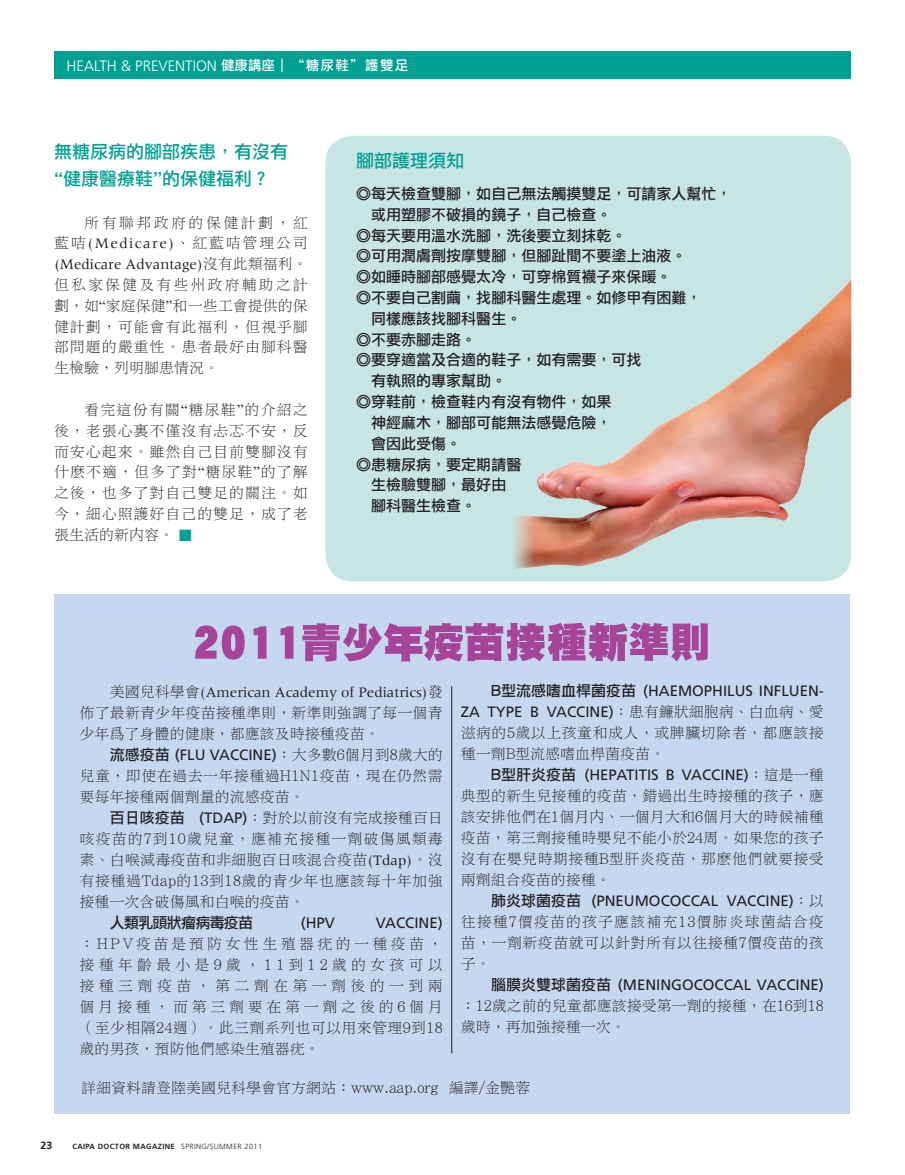
<style>
.page{position:relative;width:905px;height:1175px;background:#fff}
.page>*{position:absolute;margin:0;border:0;box-sizing:border-box;transform-origin:0 0}
.CD_7_Subs{font:18px/27px "Li Hei Pro";color:#009f94}
.text{font:15px/21px "Li Song Pro";letter-spacing:.01em;color:#231f20;text-align:justify}
.CD_7_text{font:15px/20.9px "Li Song Pro";letter-spacing:.06em;color:#231f20;text-align:justify}
.CD_7_text-2{font:15px/20.9px "Li Hei Pro";color:#231f20}
.t1{font:300 15px "Frutiger";color:#fff}
.text-2{font:15px "Li Hei Pro";letter-spacing:-.05em;color:#231f20}
.text-3{font:15px "Frutiger";color:#231f20}
.t2{font:700 10.5px "Frutiger";color:#231f20}
.t3{font:700 7.5px "Frutiger";letter-spacing:.05em;color:#231f20}
.s1{font-family:"Li Hei Pro";font-weight:400;font-size:13.5px}
.s2{font-family:"Helvetica";font-weight:700}
.s3{font-family:"Meridien"}
.s4{font-family:"Times"}
.s5{color:#009f94}
.s6{font-family:"Li Hei Pro"}
.s7{font-family:"Frutiger"}
.s8{font-weight:300}
</style>
<div class="page">
<div style="left:325px;top:136px;width:525px;height:445px;background:#c7e5e3;border-radius:27px"></div>
<img style="left:513px;top:279px;width:338px;height:291px">
<div style="left:54px;top:51px;width:796px;height:27px;background:#009f94"></div>
<div style="left:54px;top:594px;width:795px;height:519px;background:#c6d8ef"></div>
<svg style="left:195px;top:622px;width:513px;height:40px"></svg>
<hr style="left:451px;top:686px;width:1px;height:367px;background:#231f20">
<p class="t1" style="left:67px;top:57px;width:343px">HEALTH &amp; PREVENTION <span class="s1">健康講座 | “糖尿鞋”護雙足</span></p>
<p class="CD_7_Subs" style="left:54px;top:138px;width:235px">無糖尿病的腳部疾患，有沒有<span class="s2">“</span>健康醫療鞋<span class="s2">”</span>的保健福利？</p>
<p class="CD_7_text" style="left:54px;top:212px;width:255px;text-indent:30px">所有聯邦政府的保健計劃，紅藍咭<span class="s3">(Medicare)</span>、紅藍咭管理公司<span class="s3">(Medicare Advantage)</span>沒有此類福利。但私家保健及有些州政府輔助之計劃，如<span class="s4">“</span>家庭保健<span class="s4">”</span>和一些工會提供的保健計劃，可能會有此福利，但視乎腳部問題的嚴重性。患者最好由腳科醫生檢驗，列明腳患情況。</p>
<p class="CD_7_text" style="left:54px;top:399px;width:255px;text-indent:30px">看完這份有關<span class="s4">“</span>糖尿鞋<span class="s4">”</span>的介紹之後，老張心裏不僅沒有忐忑不安，反而安心起來。雖然自己目前雙腳沒有什麽不適，但多了對<span class="s4">“</span>糖尿鞋<span class="s4">”</span>的了解之後，也多了對自己雙足的關注。如今，細心照護好自己的雙足，成了老張生活的新内容。 <span class="s5">■</span></p>
<p class="CD_7_Subs" style="left:356px;top:147px;width:109px">腳部護理須知</p>
<p class="CD_7_text-2" style="left:371px;top:183px;width:361px;text-indent:-15px">◎每天檢查雙腳，如自己無法觸摸雙足，可請家人幫忙，或用塑膠不破損的鏡子，自己檢查。</p>
<p class="CD_7_text-2" style="left:356px;top:225px;width:271px">◎每天要用溫水洗腳，洗後要立刻抹乾。</p>
<p class="CD_7_text-2" style="left:356px;top:246px;width:331px">◎可用潤膚劑按摩雙腳，但腳趾間不要塗上油液。</p>
<p class="CD_7_text-2" style="left:356px;top:266px;width:316px">◎如睡時腳部感覺太冷，可穿棉質襪子來保暖。</p>
<p class="CD_7_text-2" style="left:371px;top:287px;width:331px;text-indent:-15px">◎不要自己割繭，找腳科醫生處理。如修甲有困難，同樣應該找腳科醫生。</p>
<p class="CD_7_text-2" style="left:356px;top:329px;width:121px">◎不要赤腳走路。</p>
<p class="CD_7_text-2" style="left:371px;top:350px;width:271px;text-indent:-15px">◎要穿適當及合適的鞋子，如有需要，可找有執照的專家幫助。</p>
<p class="CD_7_text-2" style="left:371px;top:391px;width:241px;text-align:justify;text-indent:-15px">◎穿鞋前，檢查鞋内有沒有物件，如果神經麻木，腳部可能無法感覺危險，會因此受傷。</p>
<p class="CD_7_text-2" style="left:371px;top:454px;width:151px;text-indent:-15px">◎患糖尿病，要定期請醫生檢驗雙腳，最好由腳科醫生檢查。</p>
<p class="text" style="left:80px;top:681px;width:364px;text-indent:30px">美國兒科學會<span class="s3">(American Academy of Pediatrics)</span>發佈了最新青少年疫苗接種準則，新準則強調了每一個青少年爲了身體的健康，都應該及時接種疫苗。</p>
<p class="text" style="left:80px;top:744px;width:364px;text-indent:30px"><span class="s6">流感疫苗</span> <span class="s7">(FLU VACCINE)</span>：大多數6個月到8歲大的兒童，即使在過去一年接種過H1N1疫苗，現在仍然需要每年接種兩個劑量的流感疫苗。</p>
<p class="text" style="left:80px;top:807px;width:365px;text-indent:30px"><span class="s6">百日咳疫苗</span> <span class="s7">(TDAP)</span>：對於以前沒有完成接種百日咳疫苗的7到10歲兒童，應補充接種一劑破傷風類毒素、白喉減毒疫苗和非細胞百日咳混合疫苗<span class="s3">(Tdap)</span>。沒有接種過Tdap的13到18歲的青少年也應該每十年加強接種一次含破傷風和白喉的疫苗。</p>
<p class="text-2" style="left:110px;top:914px;width:145px">人類乳頭狀瘤病毒疫苗</p>
<p class="text-3" style="left:301px;top:913px;width:36px">(HPV</p>
<p class="text" style="left:80px;top:912px;width:365px;text-indent:296px"><span class="s7">VACCINE)</span>：HPV疫苗是預防女性生殖器疣的一種疫苗，接種年齡最小是9歲，11到12歲的女孩可以接種三劑疫苗，第二劑在第一劑後的一到兩個月接種，而第三劑要在第一劑之後的6個月（至少相隔24週）。此三劑系列也可以用來管理9到18歲的男孩，預防他們感染生殖器疣。</p>
<p class="text" style="left:460px;top:680px;width:364px;text-indent:30px"><span class="s6">B型流感嗜血桿菌疫苗</span> <span class="s7">(HAEMOPHILUS INFLUEN-ZA TYPE B VACCINE)</span>：患有鐮狀細胞病、白血病、愛滋病的5歲以上孩童和成人，或脾臟切除者，都應該接種一劑B型流感嗜血桿菌疫苗。</p>
<p class="text" style="left:460px;top:764px;width:365px;text-indent:30px"><span class="s6">B型肝炎疫苗</span> <span class="s7">(HEPATITIS B VACCINE)</span>：這是一種典型的新生兒接種的疫苗，錯過出生時接種的孩子，應該安排他們在1個月内、一個月大和6個月大的時候補種疫苗，第三劑接種時嬰兒不能小於24周。如果您的孩子沒有在嬰兒時期接種B型肝炎疫苗，那麽他們就要接受兩劑組合疫苗的接種。</p>
<p class="text" style="left:460px;top:890px;width:365px;text-indent:30px"><span class="s6">肺炎球菌疫苗</span> <span class="s7">(PNEUMOCOCCAL VACCINE)</span>：以往接種7價疫苗的孩子應該補充13價肺炎球菌結合疫苗，一劑新疫苗就可以針對所有以往接種7價疫苗的孩子。</p>
<p class="text" style="left:460px;top:974px;width:364px;text-indent:30px"><span class="s6">腦膜炎雙球菌疫苗</span> <span class="s7">(MENINGOCOCCAL VACCINE)</span>：12歲之前的兒童都應該接受第一劑的接種，在16到18歲時，再加強接種一次。</p>
<p class="text" style="left:81px;top:1077px;width:450px">詳細資料請登陸美國兒科學會官方網站：www.aap.org 編譯/金艷蓉</p>
<p class="t2" style="left:40px;top:1139px;width:13px">23</p>
<p class="t3" style="left:72px;top:1142px;width:191px">CAIPA DOCTOR MAGAZINE <span class="s8">SPRING/SUMMER 2011</span></p>
</div>
